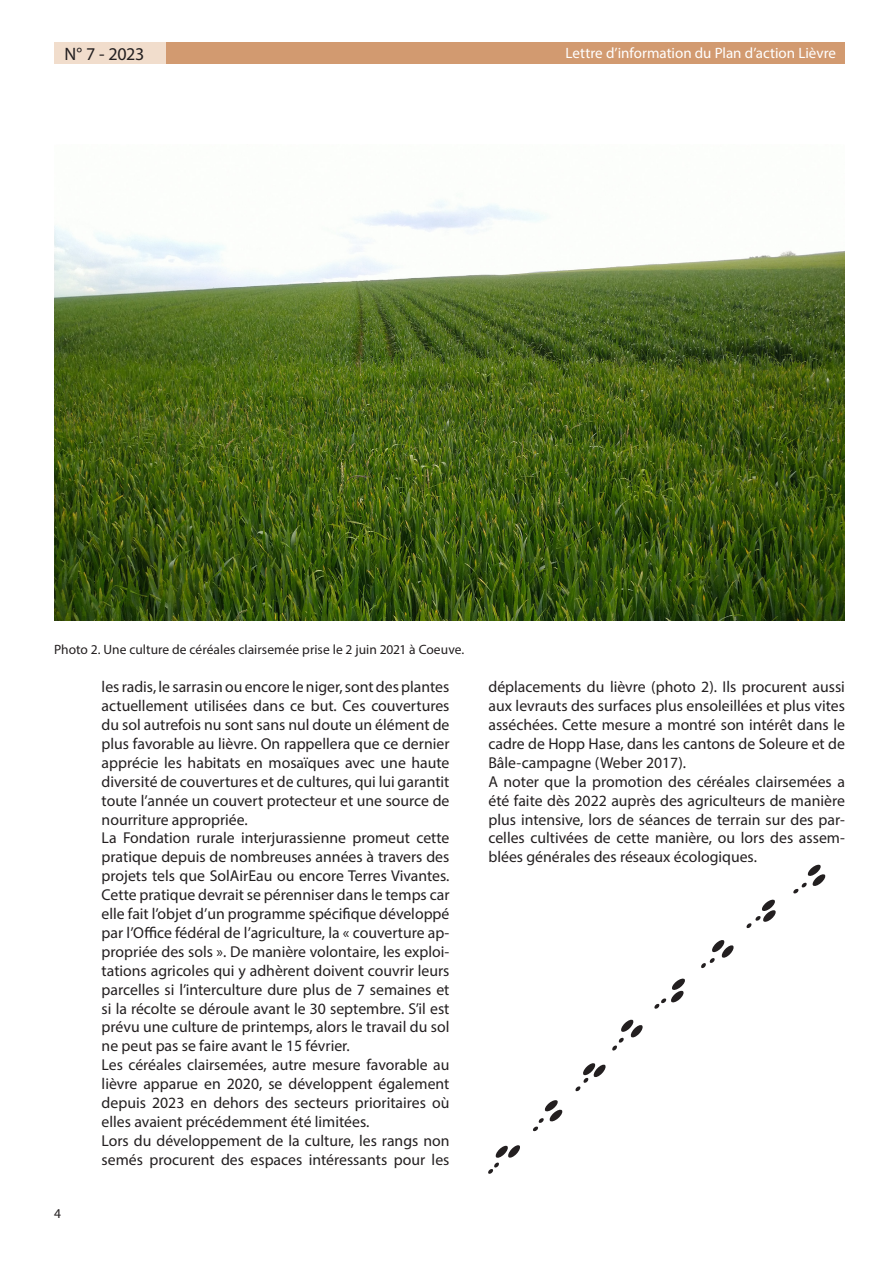
<style>
.page{position:relative;width:893px;height:1263px;background:#fff}
.page>*{position:absolute;margin:0;border:0;box-sizing:border-box;transform-origin:0 0}
.t1{font:18px "Myriad Pro";color:#231f20}
.t2{font:15.75px/18.9px "Myriad Pro";color:#231f20;text-align:justify}
.t3{font:15px "Myriad Pro";color:#fff}
.t4{font:13.5px "Myriad Pro";color:#231f20}
</style>
<div class="page">
<svg style="left:488px;top:1145px;width:32px;height:29px"></svg>
<svg style="left:575px;top:1063px;width:31px;height:28px"></svg>
<svg style="left:533px;top:1100px;width:30px;height:31px"></svg>
<svg style="left:654px;top:978px;width:31px;height:31px"></svg>
<svg style="left:612px;top:1019px;width:31px;height:32px"></svg>
<svg style="left:746px;top:899px;width:30px;height:29px"></svg>
<svg style="left:701px;top:940px;width:33px;height:28px"></svg>
<svg style="left:793px;top:864px;width:33px;height:30px"></svg>
<div style="left:54px;top:43px;width:112px;height:21px;background:#f1ddcc"></div>
<div style="left:166px;top:43px;width:679px;height:21px;background:#d29a70"></div>
<img style="left:54px;top:200px;width:791px;height:421px">
<p class="t1" style="left:65px;top:43px;width:81px">N° 7 - 2023</p>
<p class="t3" style="left:566px;top:44px;width:272px">Lettre d’information du Plan d’action Lièvre</p>
<p class="t4" style="left:54px;top:641px;width:412px">Photo 2. Une culture de céréales clairsemée prise le 2 juin 2021 à Coeuve.</p>
<p class="t2" style="left:102px;top:677px;width:349px">les radis, le sarrasin ou encore le niger, sont des plantes actuellement utilisées dans ce but. Ces couvertures du sol autrefois nu sont sans nul doute un élément de plus favorable au lièvre. On rappellera que ce dernier apprécie les habitats en mosaïques avec une haute diversité de couvertures et de cultures, qui lui garantit toute l’année un couvert protecteur et une source de nourriture appropriée.</p>
<p class="t2" style="left:102px;top:828px;width:349px">La Fondation rurale interjurassienne promeut cette pratique depuis de nombreuses années à travers des projets tels que SolAirEau ou encore Terres Vivantes.<br>Cette pratique devrait se pérenniser dans le temps car elle fait l’objet d’un programme spécifique développé par l’Office fédéral de l’agriculture, la « couverture ap&shy;propriée des sols ». De manière volontaire, les exploi&shy;tations agricoles qui y adhèrent doivent couvrir leurs parcelles si l’interculture dure plus de 7 semaines et si la récolte se déroule avant le 30 septembre. S’il est prévu une culture de printemps, alors le travail du sol ne peut pas se faire avant le 15 février.</p>
<p class="t2" style="left:102px;top:1055px;width:349px">Les céréales clairsemées, autre mesure favorable au lièvre apparue en 2020, se développent également depuis 2023 en dehors des secteurs prioritaires où elles avaient précédemment été limitées.</p>
<p class="t2" style="left:102px;top:1131px;width:349px">Lors du développement de la culture, les rangs non semés procurent des espaces intéressants pour les</p>
<p class="t4" style="left:54px;top:1205px;width:8px">4</p>
<p class="t2" style="left:488px;top:677px;width:358px">déplacements du lièvre (photo 2). Ils procurent aussi aux levrauts des surfaces plus ensoleillées et plus vites asséchées. Cette mesure a montré son intérêt dans le cadre de Hopp Hase, dans les cantons de Soleure et de Bâle-campagne (Weber 2017).</p>
<p class="t2" style="left:488px;top:772px;width:358px">A noter que la promotion des céréales clairsemées a été faite dès 2022 auprès des agriculteurs de manière plus intensive, lors de séances de terrain sur des par&shy;celles cultivées de cette manière, ou lors des assem&shy;blées générales des réseaux écologiques.</p>
</div>
